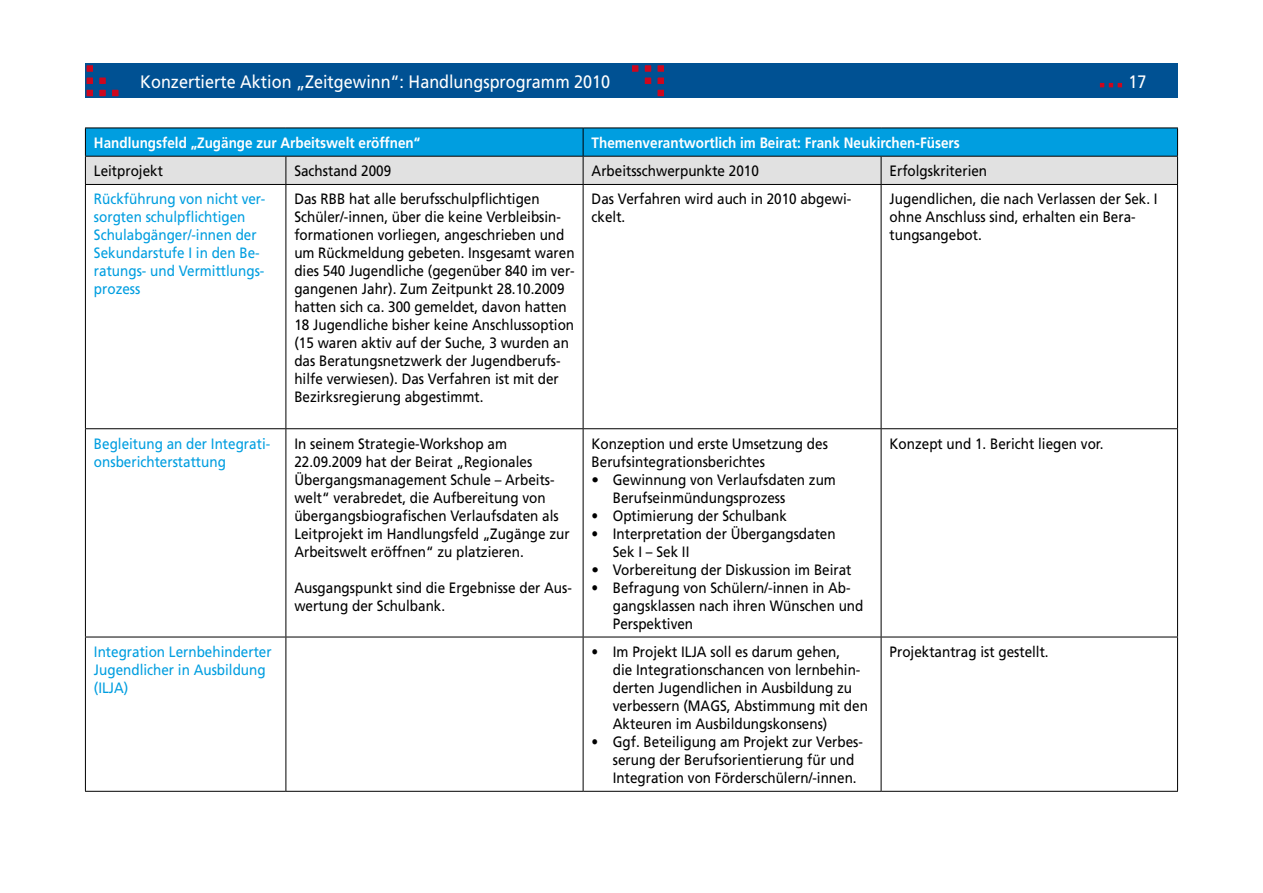
<style>
.page{position:relative;width:1263px;height:893px;background:#fff}
.page>*{position:absolute;margin:0;border:0;box-sizing:border-box;transform-origin:0 0}
.t1{font:18px "Frutiger LT";color:#fff;scale:.9 1}
.t2{font:15px/18px "Frutiger LT";color:#000;scale:.9 1}
.t3{font:15px/18px "Frutiger LT";color:#009ee0;scale:.9 1}
.t4{font:700 15px "Frutiger LT";color:#fff;scale:.9 1}
.t5{font:15px/18px "Frutiger LT";color:#000}
</style>
<div class="page">
<div style="left:85px;top:64px;width:1093px;height:34px;background:#005193"></div>
<svg style="left:1099px;top:82px;width:15px;height:6px"></svg>
<svg style="left:1117px;top:82px;width:6px;height:6px"></svg>
<div style="left:630px;top:64px;width:10px;height:9px;background:#cd071e;border:2px solid #005193"></div>
<div style="left:643px;top:64px;width:10px;height:9px;background:#cd071e;border:2px solid #005193"></div>
<div style="left:656px;top:64px;width:9px;height:9px;background:#cd071e;border:2px solid #005193"></div>
<div style="left:643px;top:76px;width:10px;height:9px;background:#cd071e;border:2px solid #005193"></div>
<div style="left:656px;top:76px;width:9px;height:9px;background:#cd071e;border:2px solid #005193"></div>
<div style="left:656px;top:88px;width:9px;height:10px;background:#cd071e;border:2px solid #005193"></div>
<div style="left:111px;top:88px;width:9px;height:10px;background:#cd071e;border:2px solid #005193"></div>
<div style="left:98px;top:88px;width:9px;height:10px;background:#cd071e;border:2px solid #005193"></div>
<div style="left:85px;top:88px;width:10px;height:10px;background:#cd071e;border:2px solid #005193"></div>
<div style="left:98px;top:76px;width:9px;height:9px;background:#cd071e;border:2px solid #005193"></div>
<div style="left:85px;top:76px;width:10px;height:9px;background:#cd071e;border:2px solid #005193"></div>
<div style="left:85px;top:64px;width:10px;height:9px;background:#cd071e;border:2px solid #005193"></div>
<svg style="left:85px;top:128px;width:1093px;height:56px;background:#6cb9d9"></svg>
<hr style="left:85px;top:184px;width:201px;height:1px;background:#000">
<hr style="left:85px;top:185px;width:1px;height:243px;background:#000">
<hr style="left:286px;top:184px;width:297px;height:1px;background:#000">
<hr style="left:285px;top:185px;width:1px;height:243px;background:#000">
<hr style="left:583px;top:184px;width:298px;height:1px;background:#000">
<hr style="left:583px;top:185px;width:1px;height:243px;background:#000">
<hr style="left:881px;top:184px;width:297px;height:1px;background:#000">
<hr style="left:881px;top:185px;width:1px;height:243px;background:#000">
<hr style="left:1177px;top:185px;width:1px;height:243px;background:#000">
<hr style="left:85px;top:428px;width:201px;height:1px;background:#000">
<hr style="left:85px;top:429px;width:1px;height:208px;background:#000">
<hr style="left:286px;top:428px;width:297px;height:1px;background:#000">
<hr style="left:285px;top:429px;width:1px;height:208px;background:#000">
<hr style="left:583px;top:428px;width:298px;height:1px;background:#000">
<hr style="left:583px;top:429px;width:1px;height:208px;background:#000">
<hr style="left:881px;top:428px;width:297px;height:1px;background:#000">
<hr style="left:881px;top:429px;width:1px;height:208px;background:#000">
<hr style="left:1177px;top:429px;width:1px;height:208px;background:#000">
<hr style="left:85px;top:637px;width:201px;height:1px;background:#000">
<hr style="left:85px;top:637px;width:1px;height:154px;background:#000">
<hr style="left:286px;top:637px;width:297px;height:1px;background:#000">
<hr style="left:285px;top:637px;width:1px;height:154px;background:#000">
<hr style="left:583px;top:637px;width:298px;height:1px;background:#000">
<hr style="left:583px;top:637px;width:1px;height:154px;background:#000">
<hr style="left:881px;top:637px;width:297px;height:1px;background:#000">
<hr style="left:881px;top:637px;width:1px;height:154px;background:#000">
<hr style="left:1177px;top:637px;width:1px;height:154px;background:#000">
<hr style="left:85px;top:791px;width:201px;height:1px;background:#000">
<hr style="left:286px;top:791px;width:297px;height:1px;background:#000">
<hr style="left:583px;top:791px;width:298px;height:1px;background:#000">
<hr style="left:881px;top:791px;width:297px;height:1px;background:#000">
<p class="t1" style="left:140px;top:71px;width:524px">Konzertierte Aktion „Zeitgewinn“: Handlungsprogramm 2010</p>
<p class="t1" style="left:1128px;top:71px;width:22px">17</p>
<p class="t4" style="left:94px;top:134px;width:364px">Handlungsfeld „Zugänge zur Arbeitswelt eröffnen“</p>
<p class="t4" style="left:592px;top:134px;width:410px">Themenverantwortlich im Beirat: Frank Neukirchen-Füsers</p>
<p class="t2" style="left:94px;top:162px;width:78px">Leitprojekt</p>
<p class="t2" style="left:294px;top:162px;width:109px">Sachstand 2009</p>
<p class="t2" style="left:592px;top:162px;width:187px">Arbeitsschwerpunkte 2010</p>
<p class="t2" style="left:890px;top:162px;width:110px">Erfolgskriterien</p>
<p class="t3" style="left:94px;top:190px;width:192px">Rückführung von nicht ver&shy;sorgten schulpflichtigen<br>Schulabgänger/-innen der<br>Sekundarstufe I in den Be&shy;ratungs- und Vermittlungs&shy;prozess</p>
<p class="t2" style="left:294px;top:190px;width:313px">Das RBB hat alle berufsschulpflichtigen Schüler/-innen, über die keine Verbleibsin&shy;formationen vorliegen, angeschrieben und um Rückmeldung gebeten. Insgesamt waren dies 540 Jugendliche (gegenüber 840 im ver&shy;gangenen Jahr). Zum Zeitpunkt 28.10.2009 hatten sich ca. 300 gemeldet, davon hatten 18 Jugendliche bisher keine Anschlussoption (15 waren aktiv auf der Suche, 3 wurden an das Beratungsnetzwerk der Jugendberufs&shy;hilfe verwiesen). Das Verfahren ist mit der Bezirksregierung abgestimmt.</p>
<p class="t2" style="left:592px;top:190px;width:290px">Das Verfahren wird auch in 2010 abgewi&shy;ckelt.</p>
<p class="t2" style="left:890px;top:190px;width:299px">Jugendlichen, die nach Verlassen der Sek. I ohne Anschluss sind, erhalten ein Bera&shy;tungsangebot.</p>
<p class="t3" style="left:94px;top:434px;width:197px">Begleitung an der Integrati&shy;onsberichterstattung</p>
<p class="t2" style="left:294px;top:434px;width:307px">In seinem Strategie-Workshop am 22.09.2009 hat der Beirat „Regionales Übergangsmanagement Schule – Arbeits&shy;welt“ verabredet, die Aufbereitung von übergangsbiografischen Verlaufsdaten als Leitprojekt im Handlungsfeld „Zugänge zur Arbeitswelt eröffnen“ zu platzieren.</p>
<p class="t2" style="left:294px;top:578px;width:310px">Ausgangspunkt sind die Ergebnisse der Aus&shy;wertung der Schulbank.</p>
<p class="t2" style="left:890px;top:434px;width:239px">Konzept und 1. Bericht liegen vor.</p>
<p class="t2" style="left:592px;top:434px;width:264px">Konzeption und erste Umsetzung des<br>Berufsintegrationsberichtes</p>
<p class="t5" style="left:613px;top:470px;width:225px;text-indent:-21px">• Gewinnung von Verlaufsdaten zum<br>Berufseinmündungsprozess</p>
<p class="t2" style="left:592px;top:506px;width:218px">• Optimierung der Schulbank</p>
<p class="t2" style="left:613px;top:524px;width:249px;text-indent:-21px">• Interpretation der Übergangsdaten<br>Sek I – Sek II</p>
<p class="t5" style="left:592px;top:560px;width:261px">• Vorbereitung der Diskussion im Beirat</p>
<p class="t2" style="left:613px;top:578px;width:280px;text-indent:-21px">• Befragung von Schülern/-innen in Ab&shy;gangsklassen nach ihren Wünschen und<br>Perspektiven</p>
<p class="t3" style="left:94px;top:643px;width:199px">Integration Lernbehinderter<br>Jugendlicher in Ausbildung (ILJA)</p>
<p class="t2" style="left:613px;top:643px;width:285px;text-indent:-21px">• Im Projekt ILJA soll es darum gehen,<br>die Integrationschancen von lernbehin&shy;derten Jugendlichen in Ausbildung zu verbessern (MAGS, Abstimmung mit den Akteuren im Ausbildungskonsens)</p>
<p class="t2" style="left:613px;top:733px;width:279px;text-indent:-21px">• Ggf. Beteiligung am Projekt zur Verbes&shy;serung der Berufsorientierung für und<br>Integration von Förderschülern/-innen.</p>
<p class="t2" style="left:890px;top:643px;width:178px">Projektantrag ist gestellt.</p>
</div>
